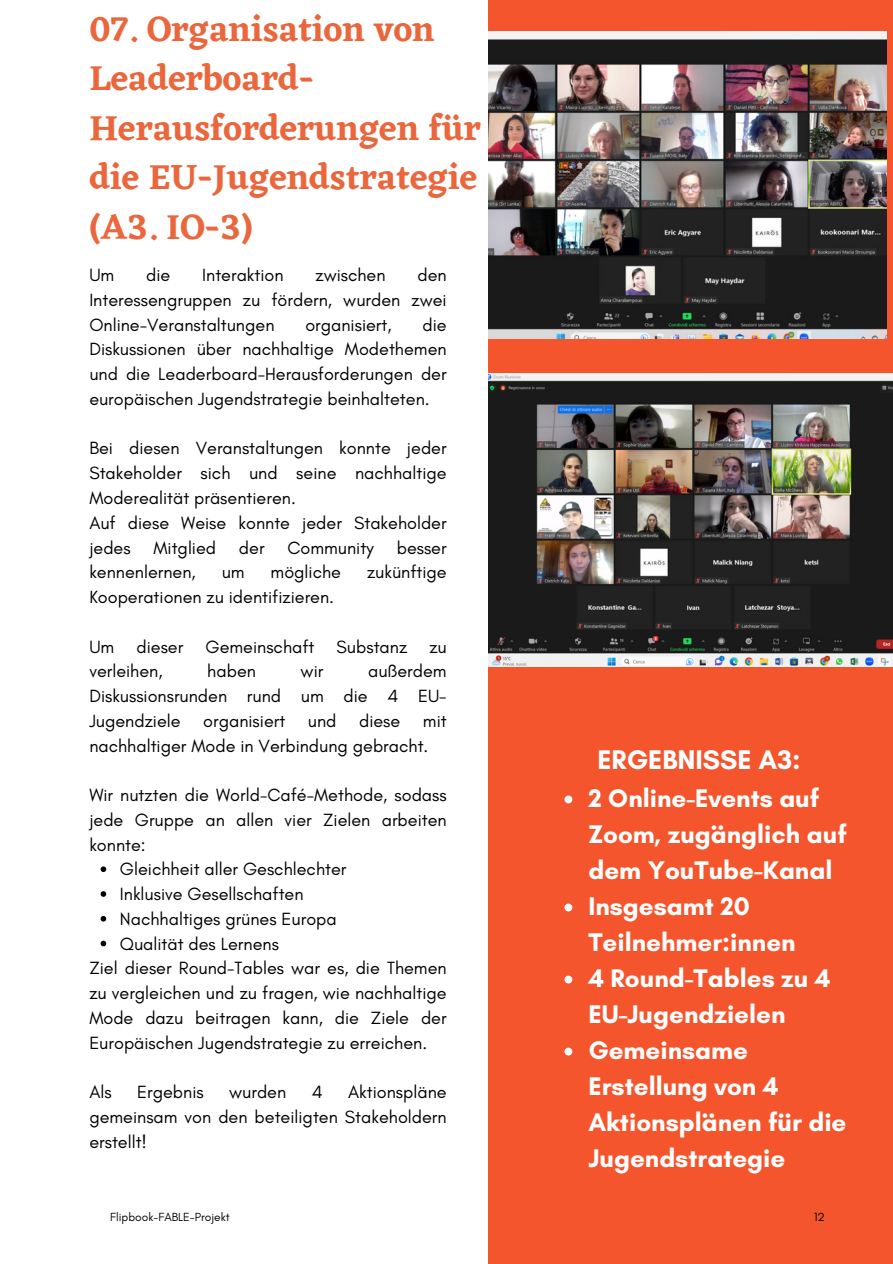
<style>
.page{position:relative;width:893px;height:1264px;background:#fff}
.page>*{position:absolute;margin:0;border:0;box-sizing:border-box;transform-origin:0 0}
.t1{font:600 36px/49.5px "Eczar";color:#ea663c}
.t2{font:700 27.45px "Glacial Indifference";color:#fff}
.t3{font:700 25.95px/36px "Glacial Indifference";color:#fff}
.t4{font:18px/24.8px "Glacial Indifference";color:#000;text-align:justify}
.t5{font:12px "Glacial Indifference";color:#000}
</style>
<div class="page">
<div style="left:488px;top:0;width:404px;height:1263px;background:#f5552c"></div>
<img style="left:488px;top:374px;width:404px;height:292px">
<img style="left:488px;top:31px;width:398px;height:308px">
<svg style="left:101px;top:866px;width:5px;height:6px"></svg>
<svg style="left:101px;top:891px;width:5px;height:5px"></svg>
<svg style="left:101px;top:916px;width:5px;height:5px"></svg>
<svg style="left:101px;top:940px;width:5px;height:6px"></svg>
<svg style="left:564px;top:795px;width:8px;height:8px"></svg>
<svg style="left:564px;top:903px;width:8px;height:8px"></svg>
<svg style="left:564px;top:975px;width:8px;height:8px"></svg>
<svg style="left:564px;top:1047px;width:8px;height:8px"></svg>
<h1 class="t1" style="left:89px;top:4px;width:393px">07. Organisation von<br>Leaderboard-<br>Herausforderungen für die EU-Jugendstrategie (A3. IO-3)</h1>
<p class="t4" style="left:89px;top:262px;width:27px">Um</p>
<p class="t4" style="left:146px;top:262px;width:26px">die</p>
<p class="t4" style="left:202px;top:262px;width:83px">Interaktion</p>
<p class="t4" style="left:315px;top:262px;width:72px">zwischen</p>
<p class="t4" style="left:89px;top:262px;width:359px;text-indent:328px">den Interessengruppen zu fördern, wurden zwei Online-Veranstaltungen</p>
<p class="t4" style="left:89px;top:312px;width:359px;text-indent:333px">die Diskussionen über nachhaltige Modethemen und die Leaderboard-Herausforderungen der europäischen Jugendstrategie beinhalteten.</p>
<p class="t4" style="left:89px;top:436px;width:359px;text-align:left">Bei diesen Veranstaltungen konnte jeder<br>Stakeholder sich und seine nachhaltige<br>Moderealität präsentieren.<br>Auf diese Weise konnte jeder Stakeholder jedes</p>
<p class="t4" style="left:305px;top:312px;width:88px">organisiert,</p>
<p class="t4" style="left:153px;top:535px;width:64px">Mitglied</p>
<p class="t4" style="left:239px;top:535px;width:27px">der</p>
<p class="t4" style="left:287px;top:535px;width:88px">Community</p>
<p class="t4" style="left:396px;top:535px;width:51px">besser</p>
<p class="t4" style="left:89px;top:559px;width:108px">kennenlernen,</p>
<p class="t4" style="left:222px;top:559px;width:24px">um</p>
<p class="t4" style="left:270px;top:559px;width:72px">mögliche</p>
<p class="t4" style="left:367px;top:559px;width:81px">zukünftige</p>
<p class="t4" style="left:89px;top:584px;width:246px">Kooperationen zu identifizieren.</p>
<p class="t4" style="left:89px;top:634px;width:359px">Um dieser Gemeinschaft Substanz zu verleihen,</p>
<p class="t4" style="left:89px;top:658px;width:359px;text-indent:279px">außerdem Diskussionsrunden rund um die 4 EU-Jugendziele</p>
<p class="t4" style="left:207px;top:658px;width:50px">haben</p>
<p class="t4" style="left:300px;top:658px;width:24px">wir</p>
<p class="t4" style="left:203px;top:708px;width:84px">organisiert</p>
<p class="t4" style="left:308px;top:708px;width:30px">und</p>
<p class="t4" style="left:359px;top:708px;width:43px">diese</p>
<p class="t4" style="left:89px;top:708px;width:359px;text-indent:333px">mit nachhaltiger Mode in Verbindung gebracht.</p>
<p class="t4" style="left:89px;top:782px;width:359px">Wir nutzten die World-Café-Methode, sodass</p>
<p class="t4" style="left:89px;top:807px;width:359px">jede Gruppe an allen vier Zielen arbeiten</p>
<p class="t4" style="left:89px;top:832px;width:58px">konnte:</p>
<p class="t4" style="left:120px;top:856px;width:228px">Gleichheit aller Geschlechter</p>
<p class="t4" style="left:120px;top:881px;width:185px">Inklusive Gesellschaften</p>
<p class="t4" style="left:120px;top:906px;width:218px">Nachhaltiges grünes Europa</p>
<p class="t4" style="left:120px;top:931px;width:160px">Qualität des Lernens</p>
<p class="t4" style="left:89px;top:955px;width:359px">Ziel dieser Round-Tables war es, die Themen</p>
<p class="t4" style="left:89px;top:980px;width:359px">zu vergleichen und zu fragen, wie nachhaltige</p>
<p class="t4" style="left:89px;top:1005px;width:359px">Mode dazu beitragen kann, die Ziele der</p>
<p class="t4" style="left:89px;top:1030px;width:339px">Europäischen Jugendstrategie zu erreichen.</p>
<p class="t4" style="left:89px;top:1079px;width:24px">Als</p>
<p class="t4" style="left:137px;top:1079px;width:68px">Ergebnis</p>
<p class="t4" style="left:229px;top:1079px;width:59px">wurden</p>
<p class="t4" style="left:312px;top:1079px;width:12px">4</p>
<p class="t4" style="left:89px;top:1079px;width:359px;text-indent:259px">Aktionspläne gemeinsam von den beteiligten Stakeholdern erstellt!</p>
<h2 class="t2" style="left:597px;top:742px;width:205px">ERGEBNISSE A3:</h2>
<h3 class="t3" style="left:588px;top:779px;width:260px">2 Online-Events auf<br>Zoom, zugänglich auf dem YouTube-Kanal<br>Insgesamt 20<br>Teilnehmer:innen<br>4 Round-Tables zu 4<br>EU-Jugendzielen<br>Gemeinsame<br>Erstellung von 4<br>Aktionsplänen für die<br>Jugendstrategie</h3>
<p class="t5" style="left:110px;top:1209px;width:121px">Flipbook-FABLE-Projekt</p>
<p class="t5" style="left:814px;top:1209px;width:12px">12</p>
</div>
